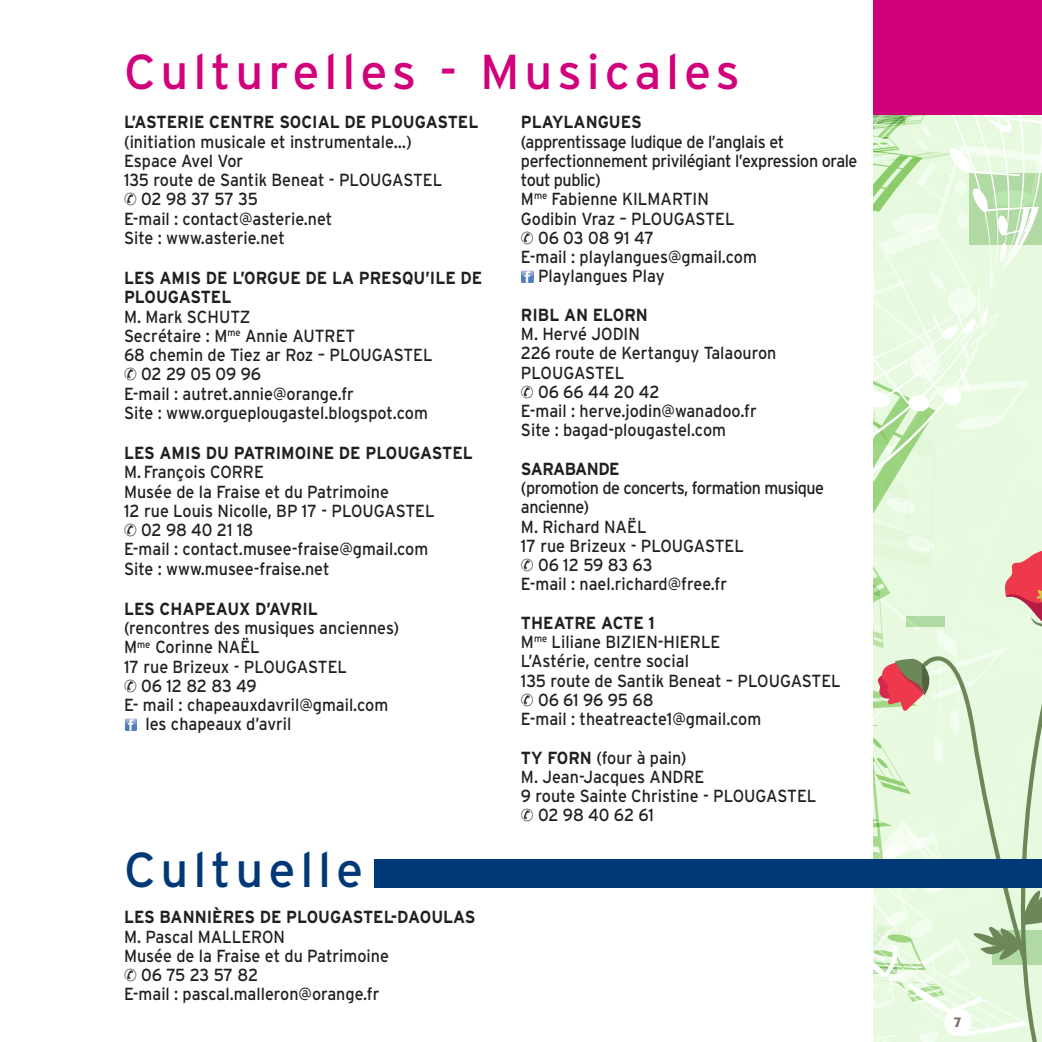
<style>
.page{position:relative;width:1042px;height:1042px;background:#fff}
.page>*{position:absolute;margin:0;border:0;box-sizing:border-box;transform-origin:0 0}
.t1{font:49px "Interstate";letter-spacing:.1em;color:#d0017b}
.t2{font:49px "Interstate";letter-spacing:.1em;color:#013976}
.t3{font:17.5px "Interstate";color:#231f20;scale:.92 1}
.t4{font:700 17.5px/19.2px "Interstate";color:#231f20;scale:.92 1}
.t5{font:17.5px/19.2px "Interstate";letter-spacing:-.025em;color:#231f20;scale:.92 1}
.t6{font:17.5px/19.2px "Interstate";letter-spacing:-.03em;color:#231f20;scale:.92 1}
.t7{font:700 17.5px "Interstate";letter-spacing:-.03em;color:#231f20;scale:.92 1}
.t8{font:500 14px "Formata";color:#766c65}
.s1{font-weight:700}
</style>
<div class="page">
<svg style="left:873px;top:114px;width:169px;height:928px;background:#e0f0d4"></svg>
<svg style="left:125px;top:718px;width:12px;height:13px"></svg>
<svg style="left:521px;top:270px;width:13px;height:13px"></svg>
<div style="left:375px;top:859px;width:667px;height:29px;background:#013976"></div>
<div style="left:873px;top:0;width:169px;height:114px;background:#d0017b"></div>
<p class="t1" style="left:124px;top:44px;width:617px">Culturelles - Musicales</p>
<p class="t4" style="left:124px;top:112px;width:387px">L’ASTERIE CENTRE SOCIAL DE PLOUGASTEL</p>
<p class="t3" style="left:124px;top:132px;width:314px">(initiation musicale et instrumentale…)</p>
<p class="t3" style="left:124px;top:151px;width:131px">Espace Avel Vor</p>
<p class="t3" style="left:124px;top:170px;width:347px">135 route de Santik Beneat - PLOUGASTEL</p>
<p class="t3" style="left:141px;top:189px;width:128px">02 98 37 57 35</p>
<p class="t3" style="left:124px;top:209px;width:228px">E-mail : contact@asterie.net</p>
<p class="t3" style="left:124px;top:228px;width:176px">Site : www.asterie.net</p>
<p class="t4" style="left:124px;top:268px;width:391px">LES AMIS DE L’ORGUE DE LA PRESQU’ILE DE<br>PLOUGASTEL</p>
<p class="t3" style="left:124px;top:307px;width:139px">M. Mark SCHUTZ</p>
<p class="t3" style="left:124px;top:326px;width:253px">Secrétaire : M<sup>me</sup> Annie AUTRET</p>
<p class="t3" style="left:124px;top:345px;width:337px">68 chemin de Tiez ar Roz – PLOUGASTEL</p>
<p class="t3" style="left:141px;top:364px;width:132px">02 29 05 09 96</p>
<p class="t3" style="left:124px;top:384px;width:251px">E-mail : autret.annie@orange.fr</p>
<p class="t3" style="left:124px;top:403px;width:332px">Site : www.orgueplougastel.blogspot.com</p>
<p class="t4" style="left:124px;top:443px;width:380px">LES AMIS DU PATRIMOINE DE PLOUGASTEL</p>
<p class="t3" style="left:124px;top:462px;width:154px">M. François CORRE</p>
<p class="t3" style="left:124px;top:482px;width:289px">Musée de la Fraise et du Patrimoine</p>
<p class="t3" style="left:124px;top:501px;width:339px">12 rue Louis Nicolle, BP 17 - PLOUGASTEL</p>
<p class="t3" style="left:141px;top:520px;width:123px">02 98 40 21 18</p>
<p class="t3" style="left:124px;top:539px;width:332px">E-mail : contact.musee-fraise@gmail.com</p>
<p class="t3" style="left:124px;top:559px;width:225px">Site : www.musee-fraise.net</p>
<p class="t4" style="left:124px;top:599px;width:212px">LES CHAPEAUX D’AVRIL</p>
<p class="t3" style="left:124px;top:618px;width:301px">(rencontres des musiques anciennes)</p>
<p class="t3" style="left:124px;top:637px;width:149px">M<sup>me</sup> Corinne NAËL</p>
<p class="t3" style="left:124px;top:657px;width:244px">17 rue Brizeux - PLOUGASTEL</p>
<p class="t3" style="left:141px;top:676px;width:127px">06 12 82 83 49</p>
<p class="t3" style="left:124px;top:695px;width:289px">E- mail : chapeauxdavril@gmail.com</p>
<p class="t3" style="left:145px;top:714px;width:160px">les chapeaux d’avril</p>
<p class="t2" style="left:124px;top:842px;width:241px">Cultuelle</p>
<p class="t4" style="left:124px;top:907px;width:383px">LES BANNIÈRES DE PLOUGASTEL-DAOULAS</p>
<p class="t3" style="left:124px;top:926px;width:177px">M. Pascal MALLERON</p>
<p class="t3" style="left:124px;top:946px;width:289px">Musée de la Fraise et du Patrimoine</p>
<p class="t3" style="left:141px;top:965px;width:129px">06 75 23 57 82</p>
<p class="t3" style="left:124px;top:984px;width:279px">E-mail : pascal.malleron@orange.fr</p>
<p class="t4" style="left:521px;top:112px;width:133px">PLAYLANGUES</p>
<p class="t5" style="left:521px;top:132px;width:367px">(apprentissage ludique de l’anglais et perfectionnement privilégiant l’expression orale tout public)</p>
<p class="t3" style="left:521px;top:189px;width:206px">M<sup>me</sup> Fabienne KILMARTIN</p>
<p class="t3" style="left:521px;top:209px;width:234px">Godibin Vraz – PLOUGASTEL</p>
<p class="t3" style="left:538px;top:228px;width:128px">06 03 08 91 47</p>
<p class="t3" style="left:521px;top:247px;width:258px">E-mail : playlangues@gmail.com</p>
<p class="t3" style="left:538px;top:266px;width:139px">Playlangues Play</p>
<p class="t4" style="left:521px;top:305px;width:139px">RIBL AN ELORN</p>
<p class="t3" style="left:521px;top:324px;width:131px">M. Hervé JODIN</p>
<p class="t3" style="left:521px;top:343px;width:279px">226 route de Kertanguy Talaouron</p>
<p class="t3" style="left:521px;top:363px;width:114px">PLOUGASTEL</p>
<p class="t3" style="left:538px;top:382px;width:134px">06 66 44 20 42</p>
<p class="t3" style="left:521px;top:401px;width:258px">E-mail : herve.jodin@wanadoo.fr</p>
<p class="t3" style="left:521px;top:420px;width:224px">Site : bagad-plougastel.com</p>
<p class="t7" style="left:521px;top:459px;width:109px">SARABANDE</p>
<p class="t6" style="left:521px;top:478px;width:331px">(promotion de concerts, formation musique ancienne)</p>
<p class="t3" style="left:521px;top:517px;width:138px">M. Richard NAËL</p>
<p class="t3" style="left:521px;top:536px;width:244px">17 rue Brizeux - PLOUGASTEL</p>
<p class="t3" style="left:538px;top:555px;width:126px">06 12 59 83 63</p>
<p class="t3" style="left:521px;top:574px;width:226px">E-mail : nael.richard@free.fr</p>
<p class="t4" style="left:521px;top:613px;width:147px">THEATRE ACTE 1</p>
<p class="t3" style="left:521px;top:632px;width:218px">M<sup>me</sup> Liliane BIZIEN-HIERLE</p>
<p class="t3" style="left:521px;top:651px;width:184px">L’Astérie, centre social</p>
<p class="t3" style="left:521px;top:671px;width:349px">135 route de Santik Beneat – PLOUGASTEL</p>
<p class="t3" style="left:538px;top:690px;width:127px">06 61 96 95 68</p>
<p class="t3" style="left:521px;top:709px;width:263px">E-mail : theatreacte1@gmail.com</p>
<p class="t3" style="left:521px;top:748px;width:181px"><span class="s1">TY FORN</span> (four à pain)</p>
<p class="t3" style="left:521px;top:767px;width:201px">M. Jean-Jacques ANDRE</p>
<p class="t3" style="left:521px;top:786px;width:323px">9 route Sainte Christine - PLOUGASTEL</p>
<p class="t3" style="left:538px;top:805px;width:128px">02 98 40 62 61</p>
<p class="t8" style="left:953px;top:1013px;width:10px">7</p>
</div>
